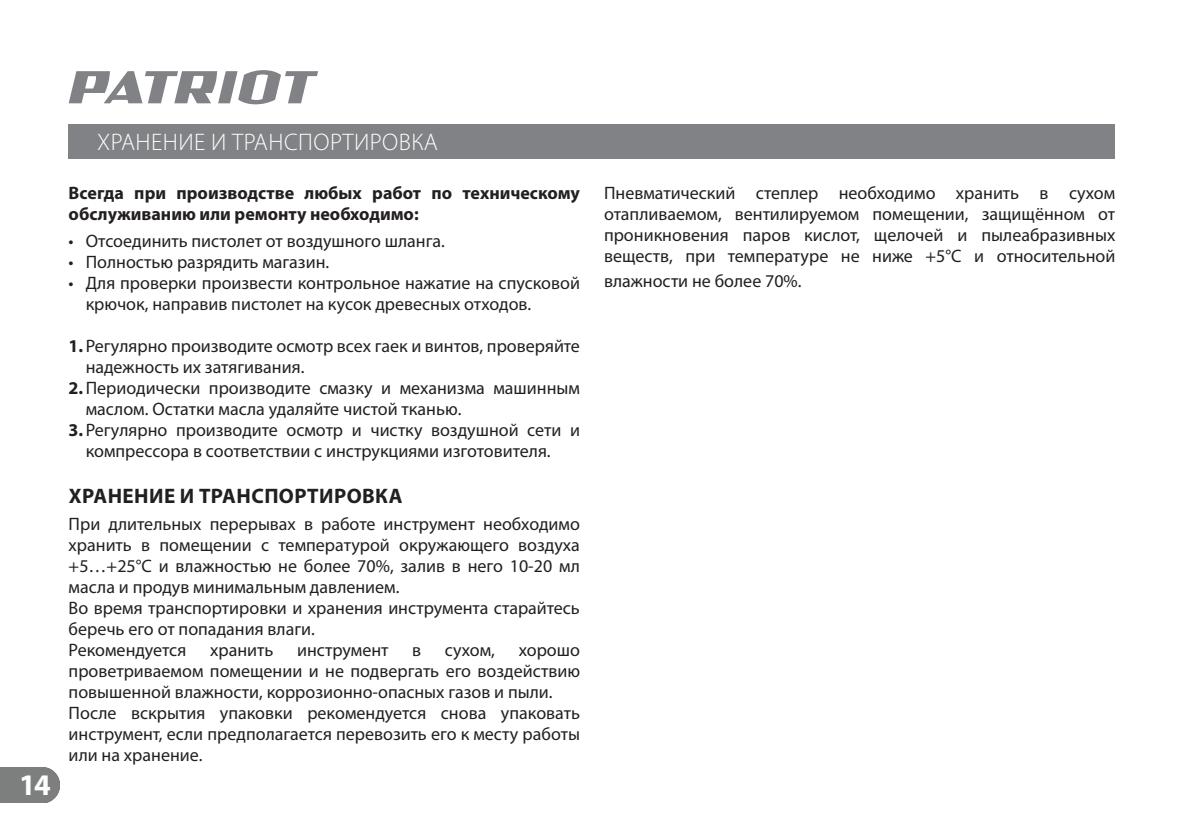
<style>
.page{position:relative;width:1184px;height:836px;background:#fff}
.page>*{position:absolute;margin:0;border:0;box-sizing:border-box;transform-origin:0 0}
.t1{font:700 30px "Myriad Pro";color:#fff}
.t2{font:300 24px "Myriad Pro";letter-spacing:.02em;color:#fff}
.t3{font:700 21px "Myriad Pro";letter-spacing:.02em;color:#231f20}
.t4{font:18px/21px "Myriad Pro";color:#231f20}
.t5{font:700 18px/21px "Myriad Pro";color:#231f20}
.s1{font-weight:700}
</style>
<div class="page">
<div style="left:69px;top:124px;width:1046px;height:34px;background:#808285"></div>
<div style="left:0;top:767px;width:59px;height:34px;background:#7d7e7e"></div>
<svg style="left:69px;top:70px;width:249px;height:34px"></svg>
<h1 class="t1" style="left:19px;top:773px;width:33px">14</h1>
<h2 class="t2" style="left:97px;top:131px;width:342px">ХРАНЕНИЕ И ТРАНСПОРТИРОВКА</h2>
<p class="t5" style="left:69px;top:184px;width:513px">Всегда при производстве любых работ по техническому обслуживанию или ремонту необходимо:</p>
<p class="t4" style="left:69px;top:230px;width:378px">• Отсоединить пистолет от воздушного шланга.</p>
<p class="t4" style="left:69px;top:251px;width:262px">• Полностью разрядить магазин.</p>
<p class="t4" style="left:86px;top:272px;width:496px;text-indent:-17px">• Для проверки произвести контрольное нажатие на спусковой крючок, направив пистолет на кусок древесных отходов.</p>
<p class="t4" style="left:86px;top:335px;width:496px;text-indent:-17px"><span class="s1">1.</span> Регулярно производите осмотр всех гаек и винтов, проверяйте надежность их затягивания.</p>
<p class="t4" style="left:86px;top:378px;width:496px;text-indent:-17px"><span class="s1">2.</span> Периодически производите смазку и механизма машинным маслом. Остатки масла удаляйте чистой тканью.</p>
<p class="t4" style="left:86px;top:420px;width:496px;text-indent:-17px"><span class="s1">3.</span> Регулярно производите осмотр и чистку воздушной сети и компрессора в соответствии с инструкциями изготовителя.</p>
<p class="t3" style="left:69px;top:488px;width:335px">ХРАНЕНИЕ И ТРАНСПОРТИРОВКА</p>
<p class="t4" style="left:69px;top:513px;width:513px">При длительных перерывах в работе инструмент необходимо хранить в помещении с температурой окружающего воздуха +5…+25°С и влажностью не более 70%, залив в него 10-20 мл масла и продув минимальным давлением.<br>Во время транспортировки и хранения инструмента старайтесь беречь его от попадания влаги.<br>Рекомендуется</p>
<p class="t4" style="left:69px;top:639px;width:513px;text-indent:450px">хорошо проветриваемом помещении и не подвергать его воздействию повышенной влажности, коррозионно-опасных газов и пыли.<br>После вскрытия упаковки рекомендуется снова упаковать инструмент, если предполагается перевозить его к месту работы или на хранение.</p>
<p class="t4" style="left:210px;top:639px;width:65px">хранить</p>
<p class="t4" style="left:297px;top:639px;width:93px">инструмент</p>
<p class="t4" style="left:412px;top:639px;width:10px">в</p>
<p class="t4" style="left:445px;top:639px;width:52px">сухом,</p>
<p class="t4" style="left:604px;top:183px;width:513px;text-align:justify">Пневматический степлер необходимо хранить в сухом отапливаемом, вентилируемом помещении, защищённом от проникновения паров кислот, щелочей и пылеабразивных веществ, при температуре не ниже +5°С и относительной</p>
<p class="t4" style="left:604px;top:271px;width:199px">влажности не более 70%.</p>
</div>
